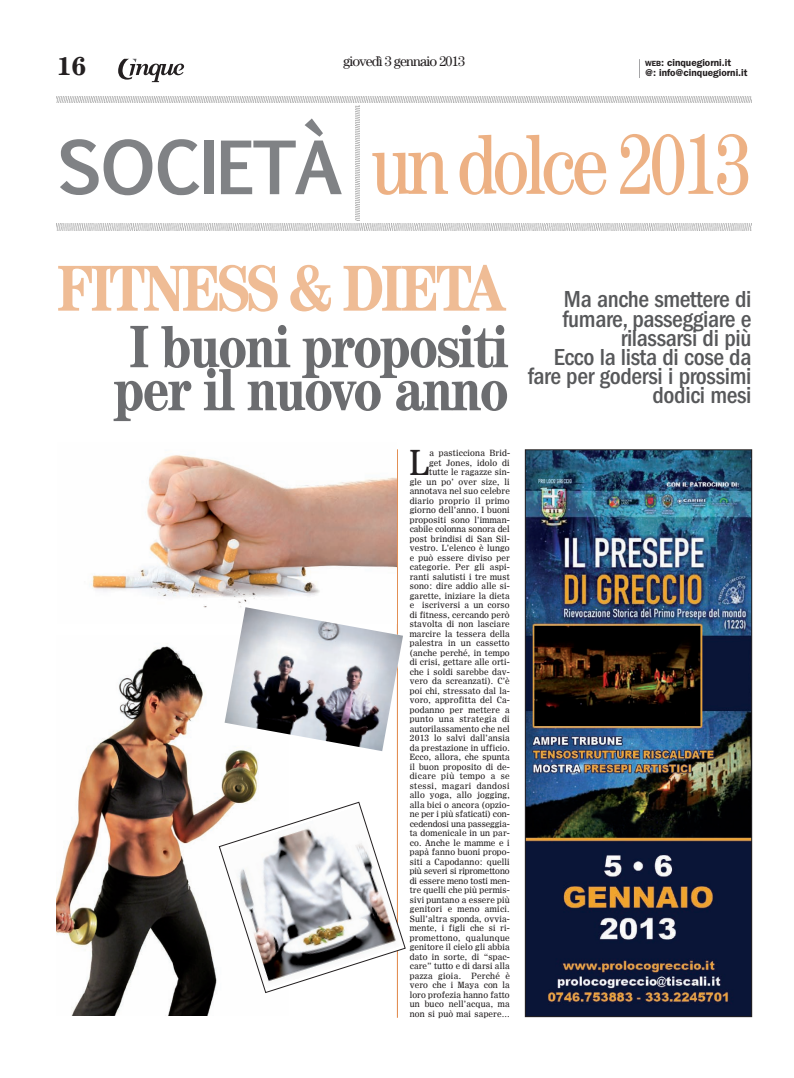
<style>
.page{position:relative;width:794px;height:1078px;background:#fff}
.page>*{position:absolute;margin:0;border:0;box-sizing:border-box;transform-origin:0 0}
.t1{font:condensed 85px "Century LT";letter-spacing:-.065em;color:#edb184}
.t2{font:700 condensed 65px "Century LT";letter-spacing:-.05em;color:#efbc95}
.t3{font:700 condensed 60px/43px "Century LT";letter-spacing:-.025em;color:#6c6d70}
.t4{font:32.1px "Excelsior Insertio LT";color:#231f20}
.t5{font:700 26px "Century LT";color:#231f20}
.t6{font:500 condensed 24px/19px "ITC Franklin Gothic Std";letter-spacing:-.015em;color:#57585a;text-align:right}
.t7{font:14px "Century LT";letter-spacing:-.055em;color:#231f20}
.t8{font:600 10px/9.5px "ITC Franklin Gothic Std";color:#231f20}
.t9{font:8px/9.5px "Excelsior Insertio LT";letter-spacing:.02em;color:#231f20;text-align:justify}
.t10{font:8px "Excelsior Insertio LT";color:#231f20}
.t11{font:8px "Excelsior Insertio LT";letter-spacing:.04em;color:#231f20}
.t12{font:8px "Excelsior Insertio LT";letter-spacing:.045em;color:#231f20}
.t13{font:8px "Excelsior Insertio LT";letter-spacing:-.005em;color:#231f20}
.t14{font:8px "Excelsior Insertio LT";letter-spacing:-.01em;color:#231f20}
.s1{font-size:7.5px}
.s2{font-family:"Euphemia UCAS";font-weight:700;font-stretch:normal;font-size:70px;color:#808285}
</style>
<div class="page">
<hr style="left:397px;top:449px;width:1px;height:568px;background:#e08545">
<svg style="left:118px;top:59px;width:66px;height:23px"></svg>
<svg style="left:639px;top:59px;width:1px;height:19px"></svg>
<img style="left:57px;top:96px;width:694px;height:6px">
<img style="left:57px;top:224px;width:694px;height:6px">
<img style="left:355px;top:105px;width:4px;height:116px">
<img style="left:527px;top:451px;width:223px;height:563px">
<div style="left:525px;top:449px;width:227px;height:567px;border:1px solid #231f20"></div>
<img style="left:91px;top:455px;width:306px;height:142px">
<img style="left:57px;top:646px;width:212px;height:369px">
<svg style="left:219px;top:801px;width:186px;height:191px"></svg>
<img style="left:193px;top:564px;width:205px;height:229px">
<img style="left:225px;top:607px;width:178px;height:144px">
<h3 class="t7" style="left:343px;top:53px;width:123px">giovedì 3 gennaio 2013</h3>
<h3 class="t5" style="left:57px;top:50px;width:31px">16</h3>
<p class="t8" style="left:645px;top:59px;width:104px"><span class="s1">WEB</span>: cinquegiorni.it<br>@: info@cinquegiorni.it</p>
<h1 class="t1" style="left:57px;top:115px;width:696px"><span class="s2">SOCIETà</span> un dolce 2013</h1>
<h2 class="t2" style="left:57px;top:249px;width:450px">FITNESS &amp; DIETA</h2>
<h3 class="t3" style="left:114px;top:324px;width:396px">I buoni propositi per il nuovo anno</h3>
<h3 class="t4" style="left:410px;top:442px;width:21px">L</h3>
<p class="t9" style="left:429px;top:448px;width:82px">a pasticciona Brid-</p>
<p class="t9" style="left:429px;top:457px;width:82px">get Jones, idolo di</p>
<p class="t9" style="left:429px;top:467px;width:82px">tutte le ragazze sin-</p>
<p class="t9" style="left:410px;top:476px;width:101px">gle un po’ over size, li</p>
<p class="t9" style="left:410px;top:486px;width:102px">annotava nel suo celebre</p>
<p class="t9" style="left:410px;top:495px;width:101px">diario proprio il primo</p>
<p class="t9" style="left:410px;top:505px;width:101px">giorno dell’anno. I buoni</p>
<p class="t9" style="left:410px;top:514px;width:102px">propositi sono l’imman-</p>
<p class="t10" style="left:410px;top:524px;width:101px">cabile colonna sonora del</p>
<p class="t9" style="left:410px;top:533px;width:102px">post brindisi di San Sil-</p>
<p class="t9" style="left:410px;top:543px;width:101px">vestro. L’elenco è lungo</p>
<p class="t9" style="left:410px;top:552px;width:101px">e può essere diviso per</p>
<p class="t9" style="left:410px;top:562px;width:102px">categorie. Per gli aspi-</p>
<p class="t9" style="left:410px;top:571px;width:101px">ranti salutisti i tre must</p>
<p class="t9" style="left:410px;top:581px;width:102px">sono: dire addio alle si-</p>
<p class="t9" style="left:410px;top:590px;width:101px">garette, iniziare la dieta</p>
<p class="t9" style="left:410px;top:600px;width:101px">e iscriversi a un corso</p>
<p class="t9" style="left:410px;top:609px;width:101px">di fitness, cercando però</p>
<p class="t9" style="left:410px;top:619px;width:101px">stavolta di non lasciare</p>
<p class="t9" style="left:410px;top:628px;width:101px">marcire la tessera della</p>
<p class="t9" style="left:410px;top:638px;width:101px">palestra in un cassetto</p>
<p class="t9" style="left:410px;top:647px;width:101px">(anche perché, in tempo</p>
<p class="t9" style="left:410px;top:657px;width:102px">di crisi, gettare alle orti-</p>
<p class="t9" style="left:410px;top:666px;width:102px">che i soldi sarebbe dav-</p>
<p class="t9" style="left:410px;top:676px;width:101px">vero da screanzati). C’è</p>
<p class="t9" style="left:410px;top:685px;width:102px">poi chi, stressato dal la-</p>
<p class="t9" style="left:410px;top:695px;width:102px">voro, approfitta del Ca-</p>
<p class="t9" style="left:410px;top:704px;width:102px">podanno per mettere a</p>
<p class="t11" style="left:410px;top:714px;width:101px">punto una strategia di</p>
<p class="t9" style="left:410px;top:723px;width:102px">autorilassamento che nel</p>
<p class="t9" style="left:410px;top:733px;width:101px">2013 lo salvi dall’ansia</p>
<p class="t9" style="left:410px;top:742px;width:101px">da prestazione in ufficio.</p>
<p class="t9" style="left:410px;top:752px;width:101px">Ecco, allora, che spunta</p>
<p class="t9" style="left:410px;top:761px;width:102px">il buon proposito di de-</p>
<p class="t12" style="left:410px;top:771px;width:101px">dicare più tempo a se</p>
<p class="t12" style="left:410px;top:780px;width:101px">stessi, magari dandosi</p>
<p class="t9" style="left:410px;top:790px;width:101px">allo yoga, allo jogging,</p>
<p class="t9" style="left:410px;top:799px;width:102px">alla bici o ancora (opzio-</p>
<p class="t13" style="left:410px;top:808px;width:102px">ne per i più sfaticati) con-</p>
<p class="t10" style="left:410px;top:818px;width:102px">cedendosi una passeggia-</p>
<p class="t9" style="left:410px;top:828px;width:102px">ta domenicale in un par-</p>
<p class="t9" style="left:410px;top:837px;width:101px">co. Anche le mamme e i</p>
<p class="t9" style="left:410px;top:847px;width:102px">papà fanno buoni propo-</p>
<p class="t9" style="left:410px;top:856px;width:101px">siti a Capodanno: quelli</p>
<p class="t14" style="left:410px;top:865px;width:101px">più severi si ripromettono</p>
<p class="t10" style="left:410px;top:875px;width:102px">di essere meno tosti men-</p>
<p class="t9" style="left:410px;top:885px;width:102px">tre quelli che più permis-</p>
<p class="t9" style="left:410px;top:894px;width:101px">sivi puntano a essere più</p>
<p class="t9" style="left:410px;top:904px;width:101px">genitori e meno amici.</p>
<p class="t9" style="left:410px;top:913px;width:102px">Sull’altra sponda, ovvia-</p>
<p class="t9" style="left:410px;top:923px;width:102px">mente, i figli che si ri-</p>
<p class="t11" style="left:410px;top:932px;width:102px">promettono, qualunque</p>
<p class="t9" style="left:410px;top:942px;width:101px">genitore il cielo gli abbia</p>
<p class="t9" style="left:410px;top:951px;width:102px">dato in sorte, di “spac-</p>
<p class="t9" style="left:410px;top:961px;width:101px">care” tutto e di darsi alla</p>
<p class="t11" style="left:410px;top:970px;width:53px">pazza gioia.</p>
<p class="t9" style="left:410px;top:970px;width:102px;text-indent:62px">Perché è vero che i Maya con la loro profezia hanno fatto un buco nell’acqua, ma non si può mai sapere…</p>
<h3 class="t6" style="left:528px;top:292px;width:225px">Ma anche smettere di fumare, passeggiare e rilassarsi di più<br>Ecco la lista di cose da fare per godersi i prossimi dodici mesi</h3>
</div>
